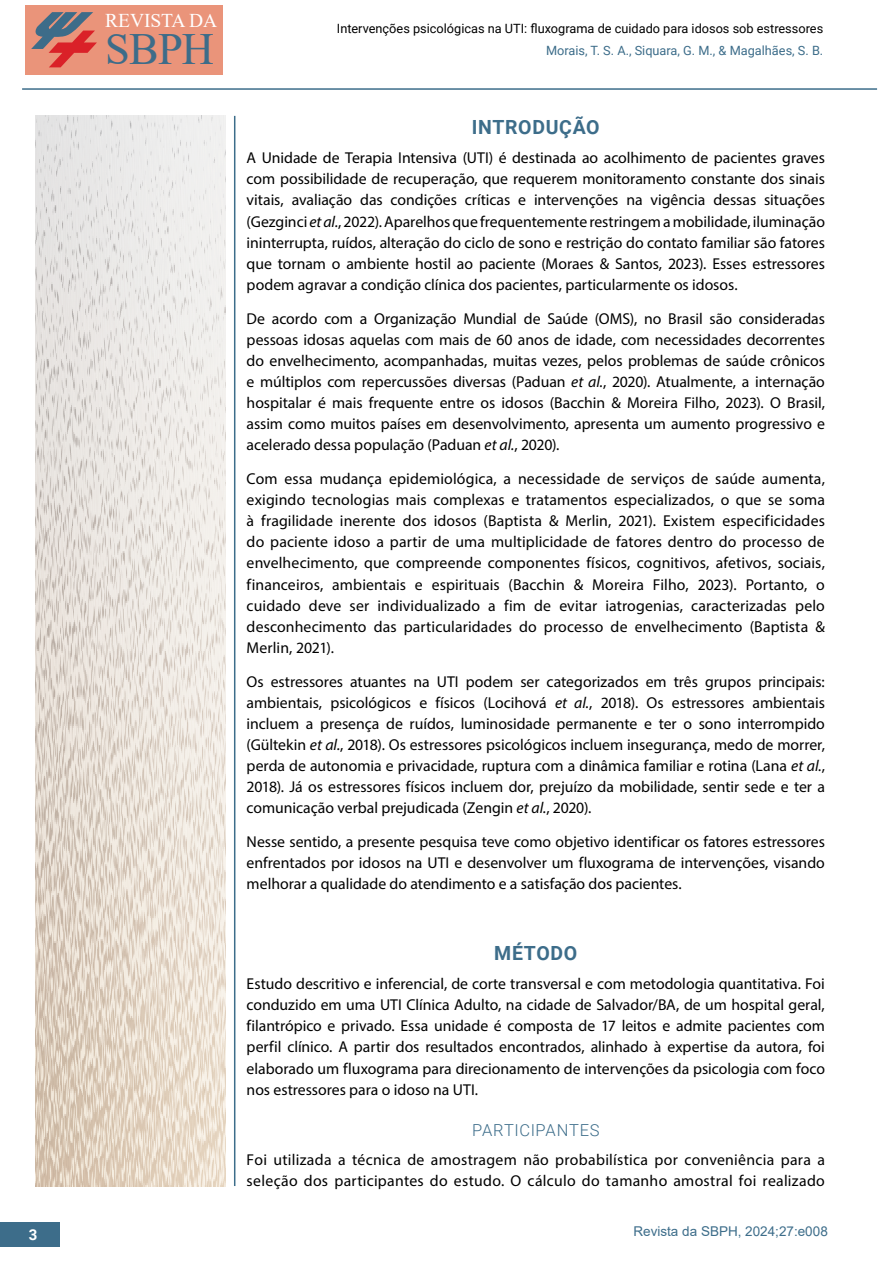
<style>
.page{position:relative;width:893px;height:1263px;background:#fff}
.page>*{position:absolute;margin:0;border:0;box-sizing:border-box;transform-origin:0 0}
.t1{font:44.55px "Times New Roman";color:#3d6c89}
.t2{font:700 19.5px "Roboto";letter-spacing:.035em;color:#3d6d8a}
.t3{font:19.5px "Times New Roman";letter-spacing:-.005em;color:#fff}
.t4{font:300 16.5px "Roboto";letter-spacing:.035em;color:#3d6d8a}
.t5{font:15.75px/21.1px "Myriad Pro";color:#000;text-align:justify}
.t6{font:15.75px/21.1px "Myriad Pro";letter-spacing:.02em;color:#000}
.t7{font:700 15px "Roboto";color:#fff}
.t8{font:13.5px "Arial";color:#3d6d8a}
.t9{font:12.75px "Roboto";color:#000}
.t10{font:12.75px "Roboto";color:#3d6d8a}
.s1{font-style:italic}
</style>
<div class="page">
<hr style="left:234px;top:116px;width:1px;height:1070px;background:#3c6d8a">
<div style="left:26px;top:6px;width:197px;height:69px;background:#ea947a"></div>
<svg style="left:31px;top:12px;width:66px;height:55px"></svg>
<div style="left:0;top:1222px;width:59px;height:25px;background:#3d6d8a"></div>
<hr style="left:22px;top:88px;width:855px;height:2px;background:#3c6d8a">
<img style="left:35px;top:116px;width:191px;height:1070px">
<p class="t3" style="left:105px;top:6px;width:114px">REVISTA DA</p>
<h1 class="t1" style="left:105px;top:18px;width:110px">SBPH</h1>
<p class="t9" style="left:337px;top:19px;width:488px">Intervenções psicológicas na UTI: fluxograma de cuidado para idosos sob estressores</p>
<p class="t10" style="left:546px;top:41px;width:279px">Morais, T. S. A., Siquara, G. M., &amp; Magalhães, S. B.</p>
<p class="t2" style="left:472px;top:113px;width:129px">INTRODUÇÃO</p>
<p class="t5" style="left:247px;top:147px;width:580px">A Unidade de Terapia Intensiva (UTI) é destinada ao acolhimento de pacientes graves com possibilidade de recuperação, que requerem monitoramento constante dos sinais vitais, avaliação das condições críticas e intervenções na vigência dessas situações (Gezginci <span class="s1">et al.</span>, 2022). Aparelhos que frequentemente restringem a mobilidade, iluminação ininterrupta, ruídos, alteração do ciclo de sono e restrição do contato familiar são fatores que tornam o ambiente hostil ao paciente (Moraes &amp; Santos, 2023). Esses estressores podem agravar a condição clínica dos pacientes, particularmente os idosos.</p>
<p class="t5" style="left:247px;top:308px;width:580px">De acordo com a Organização Mundial de Saúde (OMS), no Brasil são consideradas pessoas idosas aquelas com mais de 60 anos de idade, com necessidades decorrentes do envelhecimento, acompanhadas, muitas vezes, pelos problemas de saúde crônicos e múltiplos com repercussões diversas (Paduan <span class="s1">et al.</span>, 2020). Atualmente, a internação hospitalar é mais frequente entre os idosos (Bacchin &amp; Moreira Filho, 2023). O Brasil, assim como muitos países em desenvolvimento, apresenta um aumento progressivo e acelerado dessa população (Paduan <span class="s1">et al.</span>, 2020).</p>
<p class="t5" style="left:247px;top:468px;width:580px">Com essa mudança epidemiológica, a necessidade de serviços de saúde aumenta, exigindo tecnologias mais complexas e tratamentos especializados, o que se soma à fragilidade inerente dos idosos (Baptista &amp; Merlin, 2021). Existem especificidades do paciente idoso a partir de uma multiplicidade de fatores dentro do processo de envelhecimento, que compreende componentes físicos, cognitivos, afetivos, sociais, financeiros, ambientais e espirituais (Bacchin &amp; Moreira Filho, 2023). Portanto, o cuidado deve ser individualizado a fim de evitar iatrogenias, caracterizadas pelo desconhecimento das particularidades do processo de envelhecimento (Baptista &amp; Merlin, 2021).</p>
<p class="t5" style="left:247px;top:670px;width:580px">Os estressores atuantes na UTI podem ser categorizados em três grupos principais: ambientais, psicológicos e físicos (Locihová <span class="s1">et al.</span>, 2018). Os estressores ambientais incluem a presença de ruídos, luminosidade permanente e ter o sono interrompido (Gültekin <span class="s1">et al.</span>, 2018). Os estressores psicológicos incluem insegurança, medo de morrer, perda de autonomia e privacidade, ruptura com a dinâmica familiar e rotina (Lana <span class="s1">et al.</span>, 2018). Já os estressores físicos incluem dor, prejuízo da mobilidade, sentir sede e ter a comunicação verbal prejudicada (Zengin <span class="s1">et al.</span>, 2020).</p>
<p class="t5" style="left:247px;top:831px;width:580px">Nesse sentido, a presente pesquisa teve como objetivo identificar os fatores estressores enfrentados por idosos na UTI e desenvolver um fluxograma de intervenções, visando melhorar a qualidade do atendimento e a satisfação dos pacientes.</p>
<p class="t2" style="left:494px;top:939px;width:85px">MÉTODO</p>
<p class="t5" style="left:247px;top:973px;width:580px">Estudo descritivo e inferencial, de corte transversal e com metodologia quantitativa. Foi conduzido em uma UTI Clínica Adulto, na cidade de Salvador/BA, de um hospital geral, filantrópico e privado. Essa unidade é composta de 17 leitos e admite pacientes com perfil clínico. A partir dos resultados encontrados, alinhado à expertise da autora, foi elaborado um fluxograma para direcionamento de intervenções da psicologia com foco nos estressores para o idoso na UTI.</p>
<p class="t4" style="left:472px;top:1118px;width:129px">PARTICIPANTES</p>
<p class="t6" style="left:247px;top:1149px;width:580px">Foi utilizada a técnica de amostragem não probabilística por conveniência para a seleção dos participantes do estudo. O cálculo do tamanho amostral foi realizado</p>
<p class="t7" style="left:29px;top:1224px;width:10px">3</p>
<p class="t8" style="left:633px;top:1222px;width:196px">Revista da SBPH, 2024;27:e008</p>
</div>
